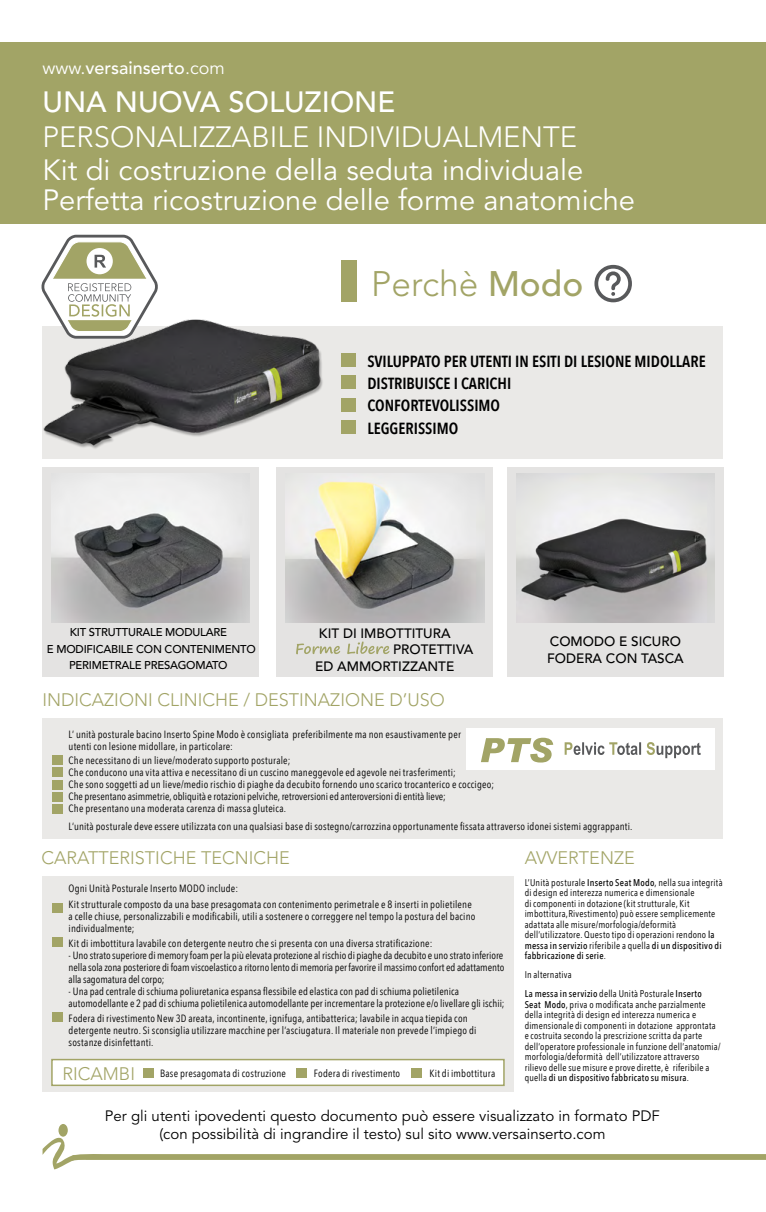
<style>
.page{position:relative;width:766px;height:1212px;background:#fff}
.page>*{position:absolute;margin:0;border:0;box-sizing:border-box;transform-origin:0 0}
.t1{font:300 35.25px "Avenir LT Pro";color:#a2a466}
.t2{font:29.1px/30px "Avenir LT Pro";color:#fff}
.t3{font:300 29.1px "Avenir LT Pro";color:#fff}
.t4{font:500 29.1px "Avenir LT Pro";color:#fff}
.t5{font:300 18px "Avenir LT Pro";color:#a2a466}
.t6{font:500 18px "Avenir LT Pro";color:#fff}
.t7{font:600 16.05px/23.1px "Avenir Next Condensed";color:#000}
.t8{font:15px/18px "Avenir LT Pro";color:#000;text-align:center}
.t9{font:500 13.5px/16.5px "Avenir LT Pro";color:#000}
.t10{font:500 11.25px/16.5px "Avenir LT Pro";letter-spacing:-.02em;color:#000;text-align:center}
.t11{font:10.5px/12px "Avenir Next Condensed";letter-spacing:.015em;color:#000}
.t12{font:9.75px/10.5px "Avenir Next Condensed";letter-spacing:.02em;color:#000}
.t13{font:500 9.75px "Avenir Next Condensed";letter-spacing:.02em;color:#000}
.s1{font-weight:400}
.s2{font-weight:500}
</style>
<div class="page">
<div style="left:43px;top:327px;width:680px;height:132px;background:#eae9e7"></div>
<div style="left:43px;top:718px;width:680px;height:120px;background:#eae9e7"></div>
<div style="left:43px;top:876px;width:471px;height:215px;background:#eae9e7"></div>
<div style="left:0;top:43px;width:765px;height:181px;background:#a2a466"></div>
<div style="left:58px;top:1124px;width:10px;height:13px;background:#a2a466;border-radius:50%"></div>
<svg style="left:43px;top:1135px;width:722px;height:34px"></svg>
<div style="left:341px;top:261px;width:16px;height:41px;background:#a2a466"></div>
<div style="left:52px;top:903px;width:11px;height:10px;background:#a2a466"></div>
<div style="left:52px;top:937px;width:11px;height:10px;background:#a2a466"></div>
<div style="left:52px;top:1012px;width:11px;height:10px;background:#a2a466"></div>
<svg style="left:594px;top:265px;width:37px;height:37px"></svg>
<div style="left:43px;top:467px;width:215px;height:209px;background:#e4e3e2"></div>
<div style="left:277px;top:467px;width:215px;height:209px;background:#e4e3e2"></div>
<div style="left:507px;top:467px;width:216px;height:209px;background:#e4e3e2"></div>
<img style="left:516px;top:474px;width:198px;height:148px">
<img style="left:285px;top:474px;width:199px;height:148px">
<img style="left:51px;top:476px;width:199px;height:146px">
<svg style="left:296px;top:641px;width:93px;height:13px"></svg>
<div style="left:466px;top:728px;width:248px;height:41px;background:#fff"></div>
<svg style="left:481px;top:738px;width:72px;height:24px"></svg>
<svg style="left:564px;top:742px;width:136px;height:16px"></svg>
<img style="left:42px;top:319px;width:286px;height:157px">
<svg style="left:41px;top:234px;width:120px;height:106px"></svg>
<div style="left:341px;top:375px;width:15px;height:14px;background:#a2a466"></div>
<div style="left:341px;top:398px;width:15px;height:14px;background:#a2a466"></div>
<div style="left:341px;top:420px;width:15px;height:14px;background:#a2a466"></div>
<div style="left:341px;top:353px;width:15px;height:14px;background:#a2a466"></div>
<div style="left:52px;top:755px;width:11px;height:10px;background:#a2a466"></div>
<div style="left:51px;top:1059px;width:453px;height:27px;background:#fff;border:2px solid #a2a466"></div>
<div style="left:144px;top:1068px;width:10px;height:10px;background:#a2a466"></div>
<div style="left:296px;top:1068px;width:10px;height:10px;background:#a2a466"></div>
<div style="left:412px;top:1068px;width:10px;height:10px;background:#a2a466"></div>
<div style="left:52px;top:767px;width:11px;height:10px;background:#a2a466"></div>
<div style="left:52px;top:780px;width:11px;height:9px;background:#a2a466"></div>
<div style="left:52px;top:792px;width:11px;height:10px;background:#a2a466"></div>
<div style="left:52px;top:805px;width:11px;height:9px;background:#a2a466"></div>
<h3 class="t6" style="left:43px;top:57px;width:184px"><span class="s1">www.</span>versainserto<span class="s1">.com</span></h3>
<h2 class="t4" style="left:43px;top:84px;width:354px">UNA NUOVA SOLUZIONE</h2>
<h2 class="t3" style="left:43px;top:120px;width:536px">PERSONALIZZABILE INDIVIDUALMENTE</h2>
<h2 class="t2" style="left:43px;top:155px;width:594px">Kit di costruzione della seduta individuale<br>Perfetta ricostruzione delle forme anatomiche</h2>
<h1 class="t1" style="left:371px;top:263px;width:213px">Perchè <span class="s2">Modo</span></h1>
<h3 class="t7" style="left:367px;top:350px;width:339px;line-height:21.8px">SVILUPPATO PER UTENTI IN ESITI DI LESIONE MIDOLLARE<br>DISTRIBUISCE I CARICHI</h3>
<h3 class="t7" style="left:367px;top:393px;width:134px">CONFORTEVOLISSIMO<br>LEGGERISSIMO</h3>
<p class="t10" style="left:47px;top:624px;width:210px">KIT STRUTTURALE MODULARE<br>E MODIFICABILE CON CONTENIMENTO<br>PERIMETRALE PRESAGOMATO</p>
<p class="t9" style="left:547px;top:633px;width:138px">COMODO E SICURO<br>FODERA CON TASCA</p>
<p class="t9" style="left:319px;top:625px;width:133px">KIT DI IMBOTTITURA</p>
<p class="t9" style="left:393px;top:642px;width:82px">PROTETTIVA</p>
<p class="t9" style="left:315px;top:658px;width:140px">ED AMMORTIZZANTE</p>
<h3 class="t5" style="left:43px;top:689px;width:403px">INDICAZIONI CLINICHE / DESTINAZIONE D’USO</h3>
<p class="t11" style="left:69px;top:728px;width:393px">L’ unità posturale bacino Inserto Spine Modo è consigliata preferibilmente ma non esaustivamente per utenti con lesione midollare, in particolare:</p>
<p class="t11" style="left:69px;top:754px;width:427px">Che necessitano di un lieve/moderato supporto posturale;<br>Che conducono una vita attiva e necessitano di un cuscino maneggevole ed agevole nei trasferimenti;<br>Che sono soggetti ad un lieve/medio rischio di piaghe da decubito fornendo uno scarico trocanterico e coccigeo; Che presentano asimmetrie, obliquità e rotazioni pelviche, retroversioni ed anteroversioni di entità lieve;<br>Che presentano una moderata carenza di massa gluteica.</p>
<p class="t11" style="left:69px;top:820px;width:565px">L‘unità posturale deve essere utilizzata con una qualsiasi base di sostegno/carrozzina opportunamente fissata attraverso idonei sistemi aggrappanti.</p>
<h3 class="t5" style="left:41px;top:847px;width:250px">CARATTERISTICHE TECNICHE</h3>
<h3 class="t5" style="left:524px;top:847px;width:111px">AVVERTENZE</h3>
<p class="t12" style="left:524px;top:877px;width:199px">L’Unità posturale <span class="s2">Inserto Seat Modo</span>, nella sua integrità di design ed interezza numerica e dimensionale<br>di componenti in dotazione (kit strutturale, Kit imbottitura,Rivestimento) può essere semplicemente adattata alle misure/morfologia/deformità dell’utilizzatore. Questo tipo di operazioni rendono <span class="s2">la messa in servizio</span> riferibile a quella <span class="s2">di un dispositivo di fabbricazione di serie</span>.</p>
<p class="t12" style="left:524px;top:965px;width:179px;line-height:19px">In alternativa<br><span class="s2">La messa in servizio</span> della Unità Posturale <span class="s2">Inserto</span></p>
<p class="t12" style="left:524px;top:999px;width:197px"><span class="s2">Seat Modo</span>, priva o modificata anche parzialmente della integrità di design ed interezza numerica e dimensionale di componenti in dotazione approntata e costruita secondo la prescrizione scritta da parte dell’operatore professionale in funzione dell’anatomia/ morfologia/deformità dell’utilizzatore attraverso rilievo delle sue misure e prove dirette, è riferibile a</p>
<p class="t11" style="left:69px;top:880px;width:404px;line-height:16px">Ogni Unità Posturale Inserto MODO include:<br>Kit strutturale composto da una base presagomata con contenimento perimetrale e 8 inserti in polietilene</p>
<p class="t11" style="left:69px;top:910px;width:408px">a celle chiuse, personalizzabili e modificabili, utili a sostenere o correggere nel tempo la postura del bacino individualmente;</p>
<p class="t11" style="left:69px;top:937px;width:365px">Kit di imbottitura lavabile con detergente neutro che si presenta con una diversa stratificazione:</p>
<p class="t11" style="left:69px;top:949px;width:437px;text-align:justify">- Uno strato superiore di memory foam per la più elevata protezione al rischio di piaghe da decubito e uno strato inferiore nella sola zona posteriore di foam viscoelastico a ritorno lento di memoria per favorire il massimo confort ed adattamento alla sagomatura del corpo;</p>
<p class="t11" style="left:69px;top:985px;width:437px">- Una pad centrale di schiuma poliuretanica espansa flessibile ed elastica con pad di schiuma polietilenica automodellante e 2 pad di schiuma polietilenica automodellante per incrementare la protezione e/o livellare gli ischii;</p>
<p class="t11" style="left:69px;top:1012px;width:409px">Fodera di rivestimento New 3D areata, incontinente, ignifuga, antibatterica; lavabile in acqua tiepida con detergente neutro. Si sconsiglia utilizzare macchine per l’asciugatura. Il materiale non prevede l’impiego di sostanze disinfettanti.</p>
<h3 class="t5" style="left:63px;top:1063px;width:74px">RICAMBI</h3>
<p class="t13" style="left:524px;top:1072px;width:166px"><span class="s1">quella</span> di un dispositivo fabbricato su misura<span class="s1">.</span></p>
<p class="t11" style="left:160px;top:1067px;width:127px">Base presagomata di costruzione</p>
<p class="t11" style="left:314px;top:1067px;width:88px">Fodera di rivestimento</p>
<p class="t11" style="left:429px;top:1067px;width:67px">Kit di imbottitura</p>
<h3 class="t8" style="left:105px;top:1107px;width:556px">Per gli utenti ipovedenti questo documento può essere visualizzato in formato PDF (con possibilità di ingrandire il testo) sul sito www.versainserto.com</h3>
</div>
